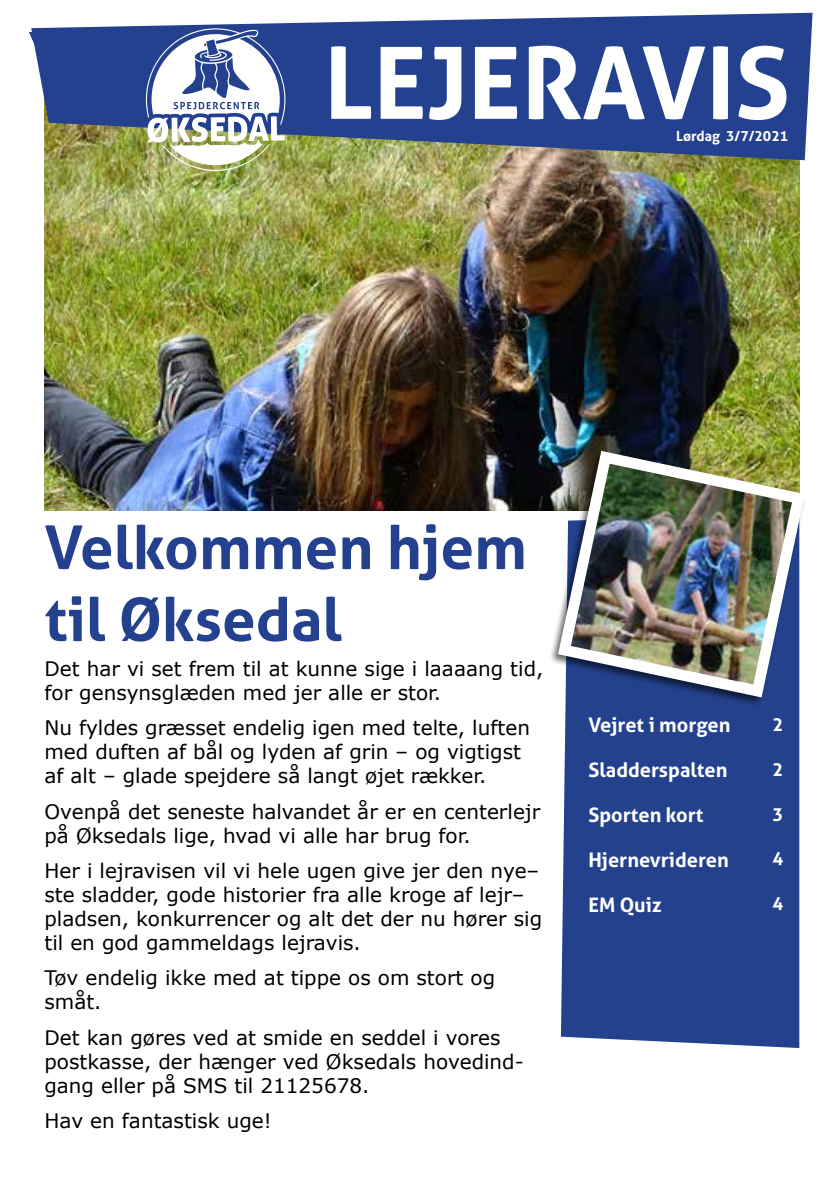
<style>
.page{position:relative;width:840px;height:1191px;background:#fff}
.page>*{position:absolute;margin:0;border:0;box-sizing:border-box;transform-origin:0 0}
.t1{font:700 100px "Aller";color:#fff}
.t2{font:700 60px/72px "Aller";color:#23418e}
.t3{font:20px/24px "Verdana";color:#000}
.t4{font:700 20px "Aller";color:#fff}
.t5{font:700 18px "Aller";color:#fff}
.t6{font:700 14px "Aller";color:#fff}
</style>
<div class="page">
<img style="left:44px;top:160px;width:754px;height:350px">
<svg style="left:31px;top:13px;width:781px;height:147px;background:#405990"></svg>
<svg style="left:146px;top:28px;width:139px;height:143px"></svg>
<div style="left:561px;top:707px;width:237px;height:341px;background:#23418d"></div>
<div style="left:548px;top:449px;width:258px;height:258px;background:#000;opacity:.59"></div>
<img style="left:557px;top:451px;width:247px;height:246px">
<img style="left:570px;top:464px;width:221px;height:220px">
<h1 class="t1" style="left:324px;top:22px;width:467px">LEJERAVIS</h1>
<p class="t6" style="left:675px;top:127px;width:113px">Lørdag 3/7/2021</p>
<h2 class="t2" style="left:44px;top:511px;width:483px">Velkommen hjem til Øksedal</h2>
<p class="t3" style="left:44px;top:656px;width:500px">Det har vi set frem til at kunne sige i laaaang tid, for gensynsglæden med jer alle er stor.</p>
<p class="t3" style="left:44px;top:715px;width:487px">Nu fyldes græsset endelig igen med telte, luften med duften af bål og lyden af grin – og vigtigst af alt – glade spejdere så langt øjet rækker.</p>
<p class="t3" style="left:44px;top:799px;width:497px">Ovenpå det seneste halvandet år er en centerlejr på Øksedals lige, hvad vi alle har brug for.</p>
<p class="t3" style="left:44px;top:858px;width:499px">Her i lejravisen vil vi hele ugen give jer den nye– ste sladder, gode historier fra alle kroge af lejr– pladsen, konkurrencer og alt det der nu hører sig til en god gammeldags lejravis.</p>
<p class="t3" style="left:44px;top:966px;width:452px">Tøv endelig ikke med at tippe os om stort og småt.</p>
<p class="t3" style="left:44px;top:1025px;width:480px">Det kan gøres ved at smide en seddel i vores postkasse, der hænger ved Øksedals hovedind&shy;gang eller på SMS til 21125678.</p>
<p class="t3" style="left:44px;top:1108px;width:229px">Hav en fantastisk uge!</p>
<p class="t4" style="left:588px;top:713px;width:144px">Vejret i morgen</p>
<p class="t5" style="left:772px;top:713px;width:12px">2</p>
<p class="t4" style="left:588px;top:758px;width:141px">Sladderspalten</p>
<p class="t5" style="left:772px;top:758px;width:12px">2</p>
<p class="t4" style="left:588px;top:802px;width:117px">Sporten kort</p>
<p class="t5" style="left:772px;top:803px;width:12px">3</p>
<p class="t4" style="left:588px;top:847px;width:142px">Hjernevrideren</p>
<p class="t5" style="left:772px;top:848px;width:12px">4</p>
<p class="t4" style="left:588px;top:892px;width:75px">EM Quiz</p>
<p class="t5" style="left:772px;top:892px;width:12px">4</p>
</div>
